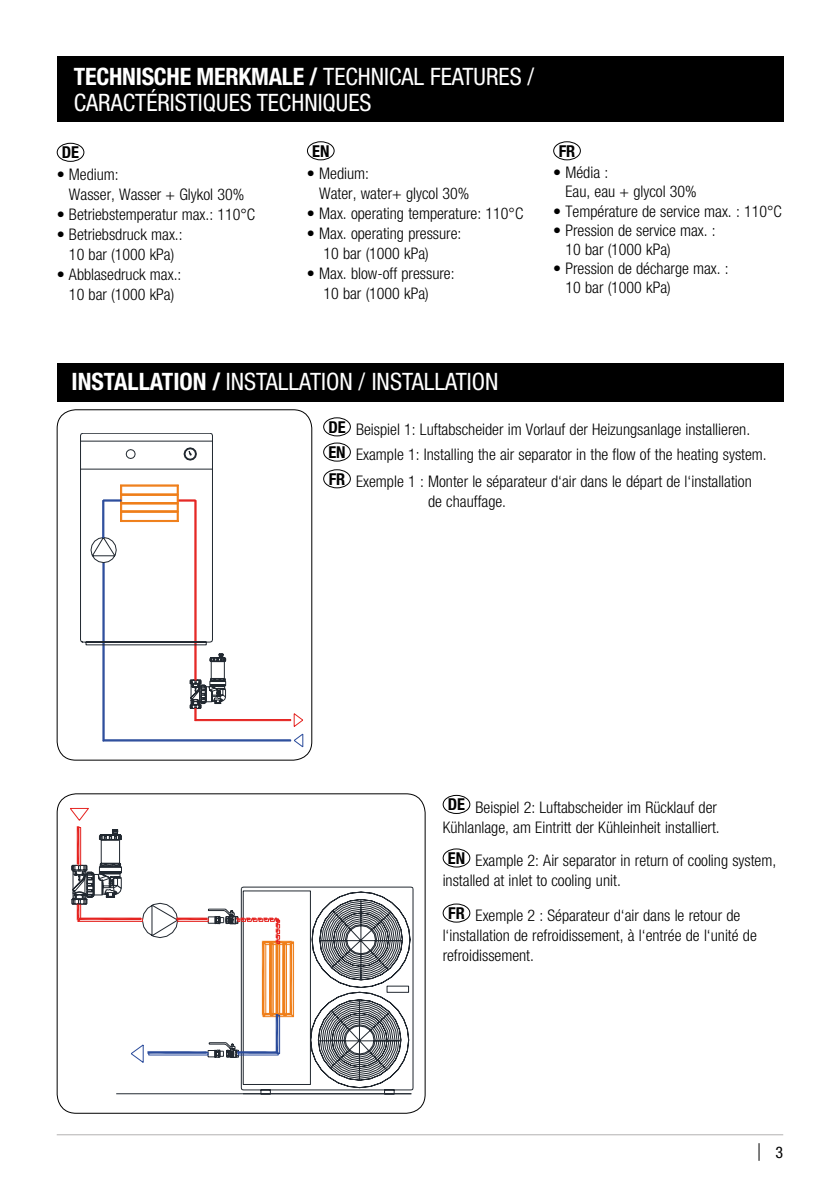
<style>
.page{position:relative;width:840px;height:1191px;background:#fff}
.page>*{position:absolute;margin:0;border:0;box-sizing:border-box;transform-origin:0 0}
.t1{font:condensed 24px "Helvetica Neue LT Pro";color:#fff}
.t2{font:700 condensed 24px "Helvetica Neue LT Pro";letter-spacing:-.01em;color:#fff}
.t3{font:700 condensed 16.4px "Helvetica Neue LT Pro";color:#000}
.t4{font:300 condensed 16px/20px "Helvetica Neue LT Pro";color:#000}
.t5{font:condensed 16px "Helvetica Neue LT Pro";color:#000}
.s1{font-weight:400}
.s2{font-weight:700}
.s3{font-weight:700;font-size:16.4px}
</style>
<div class="page">
<svg style="left:758px;top:1143px;width:1px;height:17px"></svg>
<hr style="left:57px;top:1134px;width:725px;height:1px;background:#b3b2b2">
<div style="left:57px;top:57px;width:725px;height:65px;background:#000"></div>
<div style="left:57px;top:363px;width:725px;height:38px;background:#000"></div>
<svg style="left:57px;top:433px;width:254px;height:327px"></svg>
<svg style="left:90px;top:484px;width:213px;height:263px"></svg>
<div style="left:57px;top:409px;width:255px;height:351px;border:1px solid #000;border-radius:19px"></div>
<svg style="left:116px;top:1063px;width:297px;height:31px"></svg>
<svg style="left:70px;top:807px;width:343px;height:256px"></svg>
<div style="left:57px;top:793px;width:368px;height:320px;border:1px solid #000;border-radius:19px"></div>
<div style="left:323px;top:417px;width:27px;height:19px;border:1px solid #000;border-radius:50%"></div>
<div style="left:57px;top:143px;width:27px;height:19px;border:1px solid #000;border-radius:50%"></div>
<div style="left:442px;top:795px;width:28px;height:19px;border:1px solid #000;border-radius:50%"></div>
<div style="left:323px;top:469px;width:27px;height:19px;border:1px solid #000;border-radius:50%"></div>
<div style="left:442px;top:903px;width:28px;height:19px;border:1px solid #000;border-radius:50%"></div>
<div style="left:553px;top:141px;width:27px;height:19px;border:1px solid #000;border-radius:50%"></div>
<div style="left:323px;top:442px;width:27px;height:19px;border:1px solid #000;border-radius:50%"></div>
<div style="left:307px;top:141px;width:27px;height:19px;border:1px solid #000;border-radius:50%"></div>
<div style="left:442px;top:848px;width:28px;height:19px;border:1px solid #000;border-radius:50%"></div>
<h1 class="t2" style="left:74px;top:62px;width:461px">TECHNISCHE MERKMALE / <span class="s1">TECHNICAL FEATURES /</span></h1>
<h1 class="t1" style="left:74px;top:88px;width:299px">CARACTÉRISTIQUES TECHNIQUES</h1>
<p class="t3" style="left:62px;top:142px;width:19px">DE</p>
<p class="t4" style="left:69px;top:165px;width:177px;text-indent:-12px">• Medium:<br>Wasser, Wasser + Glykol 30%</p>
<p class="t4" style="left:57px;top:205px;width:200px">• Betriebstemperatur max.: 110°C</p>
<p class="t4" style="left:57px;top:225px;width:127px;text-align:center">• Betriebsdruck max.:<br>10 bar (1000 kPa)</p>
<p class="t4" style="left:57px;top:265px;width:126px;text-align:center">• Abblasedruck max.:<br>10 bar (1000 kPa)</p>
<p class="t3" style="left:312px;top:141px;width:19px">EN</p>
<p class="t4" style="left:319px;top:163px;width:152px;text-indent:-12px">• Medium:<br>Water, water+ glycol 30%</p>
<p class="t4" style="left:307px;top:203px;width:218px">• Max. operating temperature: 110°C</p>
<p class="t4" style="left:323px;top:223px;width:139px;text-indent:-16px">• Max. operating pressure:<br>10 bar (1000 kPa)</p>
<p class="t4" style="left:307px;top:263px;width:149px;text-align:center">• Max. blow-off pressure:<br>10 bar (1000 kPa)</p>
<h1 class="t1" style="left:71px;top:367px;width:428px"><span class="s2">INSTALLATION /</span> INSTALLATION / INSTALLATION</h1>
<p class="t3" style="left:558px;top:141px;width:18px">FR</p>
<p class="t4" style="left:565px;top:163px;width:133px;line-height:19.2px;text-indent:-12px">• Média :<br>Eau, eau + glycol 30%</p>
<p class="t4" style="left:553px;top:201px;width:230px">• Température de service max. : 110°C</p>
<p class="t4" style="left:565px;top:220px;width:152px;line-height:19.2px;text-indent:-12px">• Pression de service max. :<br>10 bar (1000 kPa)</p>
<p class="t4" style="left:565px;top:259px;width:165px;line-height:19.2px;text-indent:-12px">• Pression de décharge max. :<br>10 bar (1000 kPa)</p>
<p class="t4" style="left:328px;top:419px;width:423px"><span class="s3">DE</span> Beispiel 1: Luftabscheider im Vorlauf der Heizungsanlage installieren.</p>
<p class="t4" style="left:328px;top:444px;width:439px"><span class="s3">EN</span> Example 1: Installing the air separator in the flow of the heating system.</p>
<p class="t4" style="left:428px;top:471px;width:325px;text-indent:-99px"><span class="s3">FR</span> Exemple 1 : Monter le séparateur d‘air dans le départ de l‘installation de chauffage.</p>
<p class="t4" style="left:442px;top:796px;width:278px;text-align:center"><span class="s3">DE</span> Beispiel 2: Luftabscheider im Rücklauf der<br>Kühlanlage, am Eintritt der Kühleinheit installiert.</p>
<p class="t4" style="left:442px;top:850px;width:335px;text-indent:5px"><span class="s3">EN</span> Example 2: Air separator in return of cooling system, installed at inlet to cooling unit.</p>
<p class="t4" style="left:442px;top:905px;width:315px;text-indent:5px"><span class="s3">FR</span> Exemple 2 : Séparateur d‘air dans le retour de l‘installation de refroidissement, à l‘entrée de l‘unité de refroidissement.</p>
<p class="t5" style="left:775px;top:1142px;width:9px">3</p>
</div>
